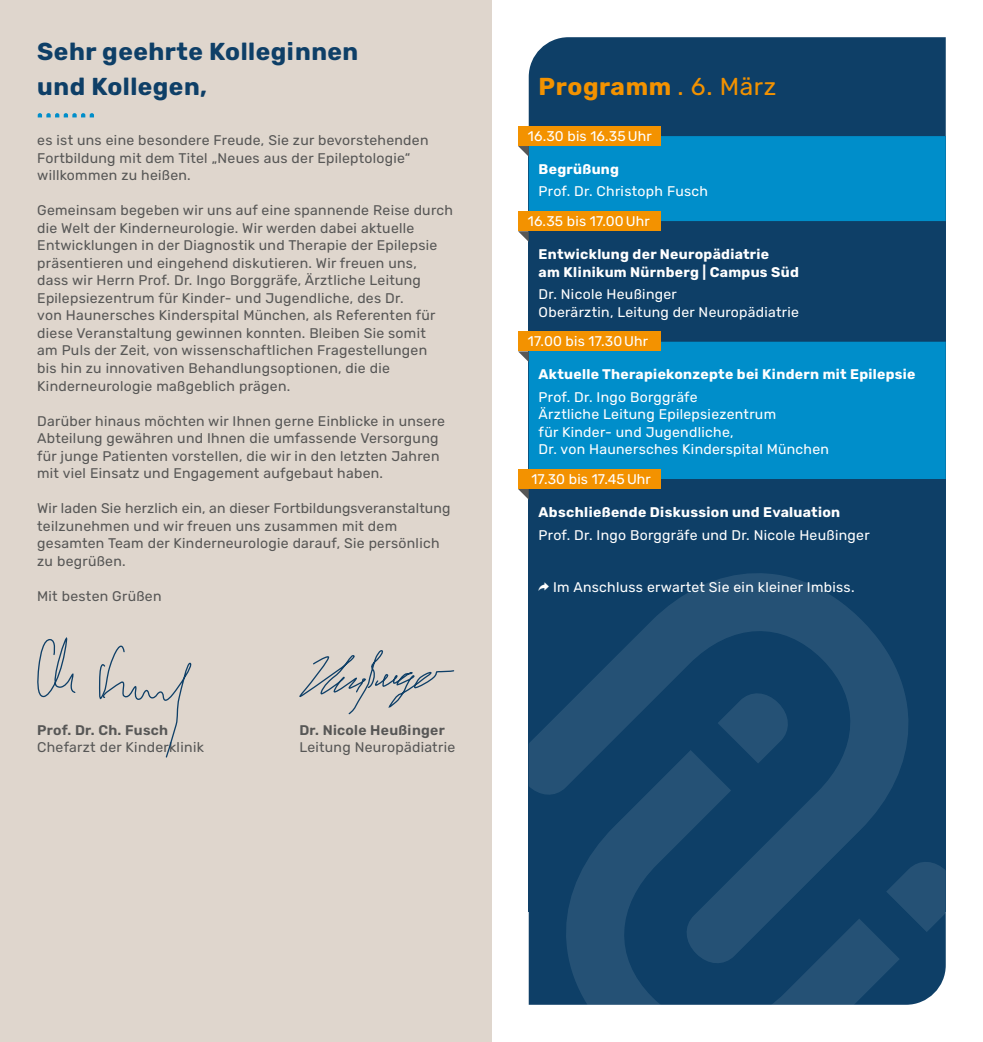
<style>
.page{position:relative;width:983px;height:1042px;background:#fff}
.page>*{position:absolute;margin:0;border:0;box-sizing:border-box;transform-origin:0 0}
.t1{font:700 24.5px/35px "Rubik";letter-spacing:.02em;color:#0e3f67}
.t2{font:700 24.5px "Rubik";letter-spacing:.025em;color:#f39200}
.t3{font:14px/17.5px "Rubik";letter-spacing:.02em;color:#575756}
.t4{font:14px/17.5px "Rubik";letter-spacing:.02em;color:#fff}
.t5{font:700 14px/17.5px "Rubik";letter-spacing:.02em;color:#fff}
.t6{font:600 14px "Rubik";letter-spacing:.02em;color:#575756}
.s1{font-weight:400}
</style>
<div class="page">
<div style="left:0;top:0;width:491px;height:1042px;background:#dfd6cd"></div>
<svg style="left:38px;top:113px;width:56px;height:4px"></svg>
<div style="left:528px;top:37px;width:417px;height:99px;background:#0e3f67"></div>
<div style="left:528px;top:136px;width:417px;height:85px;background:#008eca"></div>
<svg style="left:528px;top:221px;width:417px;height:396px;background:#085f8f"></svg>
<div style="left:518px;top:126px;width:142px;height:20px;background:#f39200"></div>
<svg style="left:518px;top:146px;width:10px;height:10px"></svg>
<div style="left:518px;top:211px;width:142px;height:20px;background:#f39200"></div>
<svg style="left:518px;top:231px;width:10px;height:10px"></svg>
<div style="left:518px;top:331px;width:142px;height:20px;background:#f39200"></div>
<svg style="left:518px;top:351px;width:10px;height:10px"></svg>
<div style="left:518px;top:469px;width:142px;height:20px;background:#f39200"></div>
<svg style="left:518px;top:489px;width:10px;height:10px"></svg>
<svg style="left:547px;top:690px;width:398px;height:315px;background:#1a486e"></svg>
<svg style="left:528px;top:554px;width:399px;height:412px;background:#17466c"></svg>
<svg style="left:37px;top:637px;width:39px;height:61px"></svg>
<svg style="left:99px;top:645px;width:93px;height:113px"></svg>
<svg style="left:299px;top:650px;width:156px;height:65px"></svg>
<svg style="left:538px;top:582px;width:11px;height:9px"></svg>
<h1 class="t1" style="left:37px;top:35px;width:322px">Sehr geehrte Kolleginnen und Kollegen,</h1>
<p class="t3" style="left:37px;top:132px;width:392px">es ist uns eine besondere Freude, Sie zur bevorstehenden<br>Fortbildung mit dem Titel „Neues aus der Epileptologie“ willkommen zu heißen.</p>
<p class="t3" style="left:37px;top:202px;width:417px">Gemeinsam begeben wir uns auf eine spannende Reise durch die Welt der Kinderneurologie. Wir werden dabei aktuelle Entwicklungen in der Diagnostik und Therapie der Epilepsie präsentieren und eingehend diskutieren. Wir freuen uns,<br>dass wir Herrn Prof. Dr. Ingo Borggräfe, Ärztliche Leitung Epilepsiezentrum für Kinder- und Jugendliche, des Dr.<br>von Haunersches Kinderspital München, als Referenten für diese Veranstaltung gewinnen konnten. Bleiben Sie somit<br>am Puls der Zeit, von wissenschaftlichen Fragestellungen<br>bis hin zu innovativen Behandlungsoptionen, die die Kinderneurologie maßgeblich prägen.</p>
<p class="t3" style="left:37px;top:412px;width:409px">Darüber hinaus möchten wir Ihnen gerne Einblicke in unsere Abteilung gewähren und Ihnen die umfassende Versorgung für junge Patienten vorstellen, die wir in den letzten Jahren mit viel Einsatz und Engagement aufgebaut haben.</p>
<p class="t3" style="left:37px;top:500px;width:414px">Wir laden Sie herzlich ein, an dieser Fortbildungsveranstaltung teilzunehmen und wir freuen uns zusammen mit dem gesamten Team der Kinderneurologie darauf, Sie persönlich zu begrüßen.</p>
<p class="t3" style="left:37px;top:587px;width:126px">Mit besten Grüßen</p>
<p class="t6" style="left:37px;top:722px;width:132px">Prof. Dr. Ch. Fusch</p>
<p class="t3" style="left:37px;top:739px;width:168px">Chefarzt der Kinderklinik</p>
<p class="t6" style="left:299px;top:722px;width:147px">Dr. Nicole Heußinger</p>
<p class="t3" style="left:299px;top:739px;width:157px">Leitung Neuropädiatrie</p>
<h1 class="t2" style="left:538px;top:73px;width:239px">Programm <span class="s1">. 6. März</span></h1>
<p class="t4" style="left:528px;top:128px;width:125px">16.30 bis 16.35 Uhr</p>
<p class="t5" style="left:538px;top:161px;width:82px">Begrüßung</p>
<p class="t4" style="left:538px;top:183px;width:171px">Prof. Dr. Christoph Fusch</p>
<p class="t4" style="left:528px;top:213px;width:123px">16.35 bis 17.00 Uhr</p>
<p class="t5" style="left:538px;top:246px;width:262px">Entwicklung der Neuropädiatrie<br>am Klinikum Nürnberg | Campus Süd</p>
<p class="t4" style="left:538px;top:286px;width:262px">Dr. Nicole Heußinger<br>Oberärztin, Leitung der Neuropädiatrie</p>
<p class="t4" style="left:528px;top:333px;width:122px">17.00 bis 17.30 Uhr</p>
<p class="t5" style="left:538px;top:366px;width:378px">Aktuelle Therapiekonzepte bei Kindern mit Epilepsie</p>
<p class="t4" style="left:538px;top:388px;width:292px">Prof. Dr. Ingo Borggräfe<br>Ärztliche Leitung Epilepsiezentrum<br>für Kinder- und Jugendliche,<br>Dr. von Haunersches Kinderspital München</p>
<p class="t4" style="left:531px;top:471px;width:121px">17.30 bis 17.45 Uhr</p>
<p class="t5" style="left:538px;top:504px;width:303px">Abschließende Diskussion und Evaluation</p>
<p class="t4" style="left:538px;top:526px;width:332px">Prof. Dr. Ingo Borggräfe und Dr. Nicole Heußinger</p>
<p class="t4" style="left:553px;top:579px;width:303px">Im Anschluss erwartet Sie ein kleiner Imbiss.</p>
</div>
